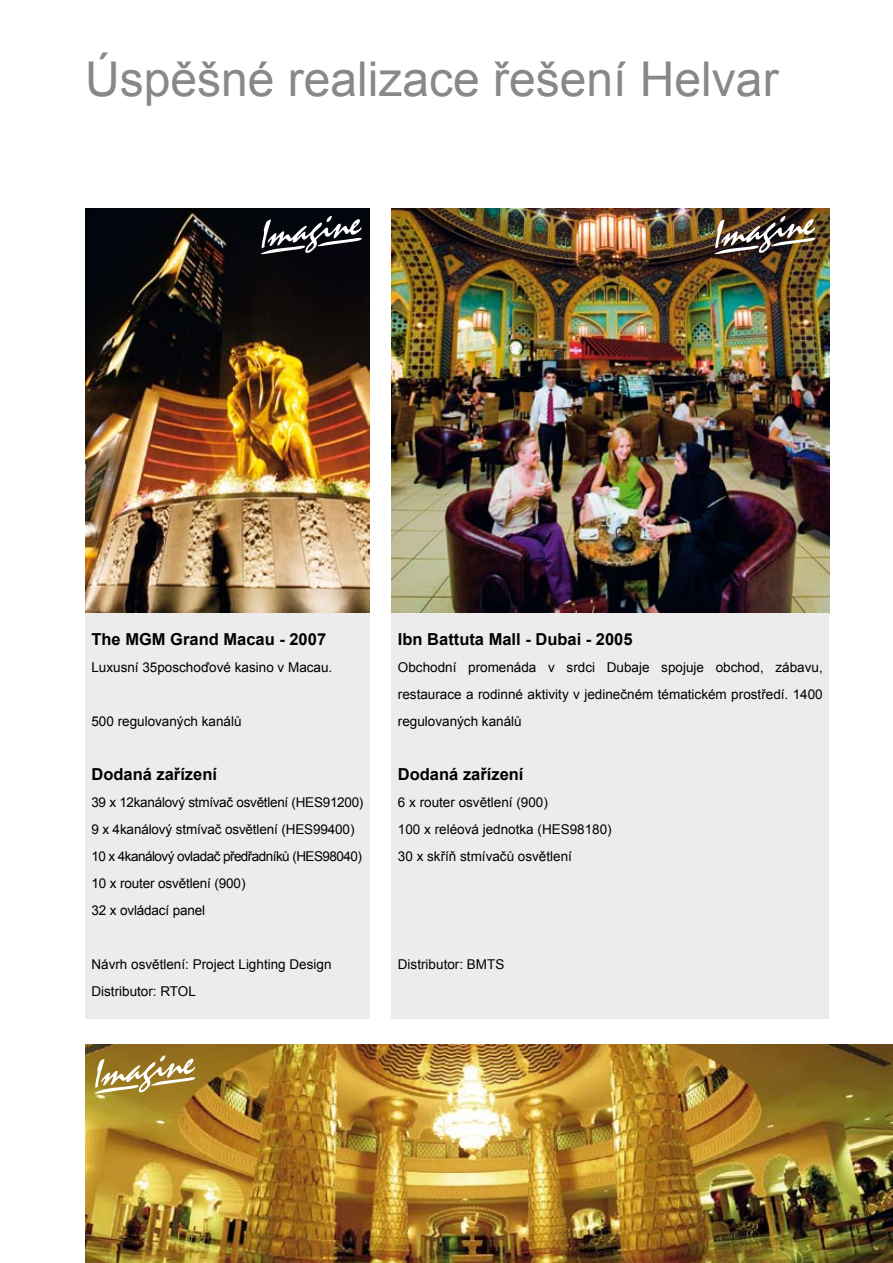
<style>
.page{position:relative;width:893px;height:1263px;background:#fff}
.page>*{position:absolute;margin:0;border:0;box-sizing:border-box;transform-origin:0 0}
.t1{font:48px "Arial";color:#878889}
.t2{font:700 16.5px "Arial";color:#000}
.t3{font:13.5px/27px "Arial";color:#000}
.t4{font:13.5px/27px "Arial";letter-spacing:-.02em;color:#000}
</style>
<div class="page">
<img style="left:85px;top:209px;width:285px;height:404px">
<div style="left:85px;top:613px;width:285px;height:405px;background:#ececed"></div>
<img style="left:392px;top:209px;width:437px;height:404px">
<div style="left:392px;top:613px;width:437px;height:405px;background:#ececed"></div>
<img style="left:85px;top:1045px;width:808px;height:218px">
<svg style="left:261px;top:216px;width:101px;height:38px"></svg>
<img style="left:715px;top:216px;width:101px;height:38px">
<svg style="left:94px;top:1055px;width:102px;height:39px"></svg>
<h1 class="t1" style="left:85px;top:47px;width:695px">Úspěšné realizace řešení Helvar</h1>
<p class="t2" style="left:91px;top:628px;width:236px">The MGM Grand Macau - 2007</p>
<p class="t3" style="left:91px;top:654px;width:242px">Luxusní 35poschoďové kasino v Macau.</p>
<p class="t3" style="left:91px;top:708px;width:152px">500 regulovaných kanálů</p>
<p class="t2" style="left:91px;top:763px;width:127px">Dodaná zařízení</p>
<p class="t4" style="left:91px;top:789px;width:274px">39 x 12kanálový stmívač osvětlení (HES91200)<br>9 x 4kanálový stmívač osvětlení (HES99400)<br>10 x 4kanálový ovladač předřadníků (HES98040)<br>10 x router osvětlení (900)<br>32 x ovládací panel</p>
<p class="t3" style="left:91px;top:951px;width:242px">Návrh osvětlení: Project Lighting Design<br>Distributor: RTOL</p>
<p class="t2" style="left:398px;top:628px;width:236px">Ibn Battuta Mall - Dubai - 2005</p>
<p class="t3" style="left:398px;top:654px;width:426px;text-align:justify">Obchodní promenáda v srdci Dubaje spojuje obchod, zábavu, restaurace a rodinné aktivity v jedinečném tématickém prostředí. 1400 regulovaných kanálů</p>
<p class="t2" style="left:398px;top:763px;width:127px">Dodaná zařízení</p>
<p class="t3" style="left:398px;top:789px;width:215px">6 x router osvětlení (900)<br>100 x reléová jednotka (HES98180)<br>30 x skříň stmívačů osvětlení</p>
<p class="t3" style="left:398px;top:951px;width:108px">Distributor: BMTS</p>
</div>
